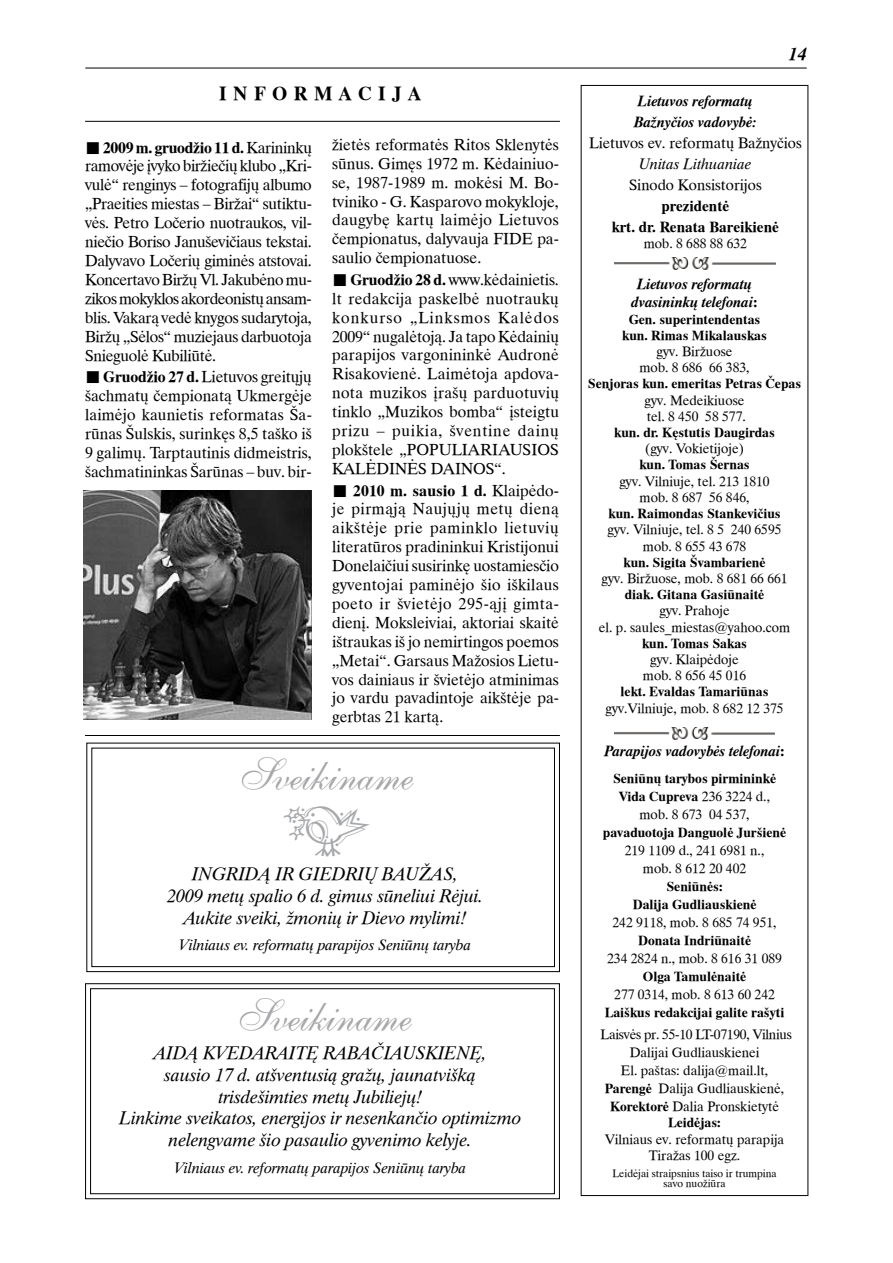
<style>
.page{position:relative;width:893px;height:1263px;background:#fff}
.page>*{position:absolute;margin:0;border:0;box-sizing:border-box;transform-origin:0 0}
.t1{font:43.5px "Shelley LT Allegro";color:#a7a8aa}
.t2{font:19.5px "Times LT Bold";letter-spacing:.33em;color:#000}
.t3{font:18px "Times LT Italic";color:#000}
.t4{font:italic 18px "Times LT Bold";color:#000}
.t5{font:15.75px/18.9px "Times LT";color:#000;text-align:justify}
.t6{font:15.75px "Times LT Bold";letter-spacing:-.02em;color:#000}
.t7{font:15.75px "Times LT Bold";color:#000}
.t8{font:italic 15px/18px "Times LT Bold";color:#000;text-align:center}
.t9{font:15px "Times LT Italic";color:#000}
.t10{font:15px "Times LT";color:#000}
.t11{font:15px/21px "Times LT Bold";color:#000;text-align:center}
.t12{font:13.5px/16.2px "Times LT";color:#000;text-align:center}
.t13{font:13.5px/18px "Times LT Bold";color:#000;text-align:center}
.t14{font:10.5px/10.5px "Times LT";color:#000;text-align:center}
.s1{font-family:"Times LT"}
.s2{font-family:"Times LT Bold"}
.s3{font-style:normal}
</style>
<div class="page">
<hr style="left:85px;top:68px;width:722px;height:1px;background:#000">
<img style="left:614px;top:258px;width:161px;height:12px">
<img style="left:614px;top:727px;width:161px;height:12px">
<svg style="left:85px;top:983px;width:475px;height:217px"></svg>
<div style="left:90px;top:988px;width:465px;height:206px;border:1px solid #000"></div>
<svg style="left:86px;top:742px;width:474px;height:231px"></svg>
<div style="left:91px;top:747px;width:464px;height:220px;border:1px solid #000"></div>
<hr style="left:85px;top:121px;width:475px;height:1px;background:#000">
<img style="left:83px;top:491px;width:229px;height:228px">
<hr style="left:85px;top:735px;width:475px;height:1px;background:#000">
<svg style="left:284px;top:806px;width:86px;height:50px"></svg>
<p class="t2" style="left:219px;top:81px;width:72px">IN FOR</p>
<p class="t2" style="left:314px;top:81px;width:80px">MACIJA</p>
<p class="t6" style="left:103px;top:138px;width:210px">2009 m. gruodžio 11 d. <span class="s1">Karininkų</span></p>
<p class="t5" style="left:85px;top:157px;width:228px">ramovėje įvyko biržiečių klubo „Kri&shy;vulė“ renginys – fotografijų albumo „Praeities miestas – Biržai“ sutiktu&shy;vės. Petro Ločerio nuotraukos, vil&shy;niečio Boriso Januševičiaus tekstai.<br>Dalyvavo Ločerių giminės atstovai.<br>Koncertavo Biržų Vl. Jakubėno mu&shy;zikos mokyklos akordeonistų ansam&shy;blis. Vakarą vedė knygos sudarytoja, Biržų „Sėlos“ muziejaus darbuotoja Snieguolė Kubiliūtė.</p>
<p class="t5" style="left:85px;top:367px;width:228px;text-indent:18px"><span class="s2">Gruodžio 27 d.</span> Lietuvos greitųjų šachmatų čempionatą Ukmergėje laimėjo kaunietis reformatas Ša&shy;rūnas Šulskis, surinkęs 8,5 taško iš 9 galimų. Tarptautinis didmeistris, šachmatininkas Šarūnas – buv. bir-</p>
<p class="t5" style="left:332px;top:135px;width:228px">žietės reformatės Ritos Sklenytės sūnus. Gimęs 1972 m. Kėdainiuo&shy;se, 1987-1989 m. mokėsi M. Bo&shy;tviniko - G. Kasparovo mokykloje, daugybę kartų laimėjo Lietuvos čempionatus, dalyvauja FIDE pa&shy;saulio čempionatuose.</p>
<p class="t5" style="left:332px;top:270px;width:228px;text-indent:18px"><span class="s2">Gruodžio 28 d.</span> www.kėdainietis. lt redakcija paskelbė nuotraukų konkurso „Linksmos Kalėdos 2009“ nugalėtoją. Ja tapo Kėdainių parapijos vargonininkė Audronė Risakovienė. Laimėtoja apdova&shy;nota muzikos įrašų parduotuvių tinklo „Muzikos bomba“ įsteigtu prizu – puikia, šventine dainų plokštele „POPULIARIAUSIOS KALĖDINĖS DAINOS“.</p>
<p class="t7" style="left:353px;top:480px;width:207px">2010 m. sausio 1 d. <span class="s1">Klaipėdo-</span></p>
<p class="t5" style="left:332px;top:499px;width:228px">je pirmąją Naujųjų metų dieną aikštėje prie paminklo lietuvių literatūros pradininkui Kristijonui Donelaičiui susirinkę uostamiesčio gyventojai paminėjo šio iškilaus poeto ir švietėjo 295-ąjį gimta&shy;dienį. Moksleiviai, aktoriai skaitė ištraukas iš jo nemirtingos poemos „Metai“. Garsaus Mažosios Lietu&shy;vos dainiaus ir švietėjo atminimas jo vardu pavadintoje aikštėje pa&shy;gerbtas 21 kartą.</p>
<h1 class="t1" style="left:238px;top:745px;width:177px">Sveikiname</h1>
<p class="t3" style="left:192px;top:863px;width:95px">Ingridą ir</p>
<p class="t3" style="left:299px;top:863px;width:161px">Giedri ų Bauža s,</p>
<p class="t3" style="left:167px;top:885px;width:318px">2009 metų spalio 6 d. gimus sūneliui Rėjui.</p>
<p class="t3" style="left:184px;top:906px;width:284px">Aukite sveiki, žmonių ir Dievo mylimi!</p>
<p class="t9" style="left:179px;top:936px;width:294px">Vilniaus ev. reformatų parapijos Seniūnų taryba</p>
<h1 class="t1" style="left:236px;top:986px;width:177px">Sveikiname</h1>
<p class="t3" style="left:154px;top:1042px;width:99px">Aidą Kvedarait</p>
<p class="t3" style="left:307px;top:1042px;width:42px">ę Raba</p>
<p class="t3" style="left:372px;top:1042px;width:117px">čia uskienę,</p>
<p class="t3" style="left:165px;top:1064px;width:313px">sausio 17 d. atšventusią gražų, jaunatvišką</p>
<p class="t3" style="left:219px;top:1085px;width:205px">trisdešimties metų Jubiliejų!</p>
<p class="t3" style="left:119px;top:1107px;width:404px">Linkime sveikatos, energijos ir nesenkančio optimizmo</p>
<p class="t3" style="left:169px;top:1129px;width:304px">nelengvame šio pasaulio gyvenimo kelyje.</p>
<p class="t9" style="left:174px;top:1159px;width:294px">Vilniaus ev. reformatų parapijos Seniūnų taryba</p>
<p class="t4" style="left:789px;top:43px;width:19px">14</p>
<p class="t8" style="left:634px;top:90px;width:124px;line-height:21px;text-align:left">Lietuvos reformatø<br>Baþnyèios vadovybë:</p>
<p class="t10" style="left:589px;top:134px;width:214px">Lietuvos ev. reformatø Baþnyèios</p>
<p class="t9" style="left:639px;top:155px;width:114px">Unitas Lithuaniae</p>
<p class="t10" style="left:629px;top:176px;width:134px">Sinodo Konsistorijos</p>
<p class="t11" style="left:612px;top:195px;width:169px">prezidentė<br>krt. dr. Renata Bareikienė</p>
<p class="t12" style="left:644px;top:236px;width:105px">mob. 8 688 88 632</p>
<p class="t8" style="left:632px;top:275px;width:127px">Lietuvos reformatø dvasininkų telefonai<span class="s3">:</span></p>
<p class="t13" style="left:622px;top:311px;width:146px;line-height:16.2px">Gen. superintendentas kun. Rimas Mikalauskas</p>
<p class="t12" style="left:640px;top:343px;width:111px">gyv. Birþuose<br>mob. 8 686 66 383,</p>
<p class="t13" style="left:588px;top:375px;width:215px">Senjoras kun. emeritas Petras Èepas</p>
<p class="t12" style="left:645px;top:392px;width:103px;text-align:left">gyv. Medeikiuose tel. 8 450 58 577.</p>
<p class="t13" style="left:614px;top:423px;width:162px">kun. dr. Kæstutis Daugirdas</p>
<p class="t12" style="left:645px;top:440px;width:100px">(gyv. Vokietijoje)</p>
<p class="t13" style="left:639px;top:456px;width:112px">kun. Tomas Ðernas</p>
<p class="t12" style="left:619px;top:473px;width:152px">gyv. Vilniuje, tel. 213 1810 mob. 8 687 56 846,</p>
<p class="t13" style="left:608px;top:504px;width:174px">kun. Raimondas Stankevièius</p>
<p class="t12" style="left:608px;top:521px;width:175px">gyv. Vilniuje, tel. 8 5 240 6595 mob. 8 655 43 678</p>
<p class="t13" style="left:623px;top:553px;width:144px">kun. Sigita Ðvambarienë</p>
<p class="t12" style="left:601px;top:570px;width:188px">gyv. Birþuose, mob. 8 681 66 661</p>
<p class="t13" style="left:625px;top:585px;width:141px">diak. Gitana Gasiūnaitė</p>
<p class="t12" style="left:599px;top:602px;width:193px">gyv. prahoje<br>el. p. saules_miestas@yahoo.com</p>
<p class="t13" style="left:642px;top:634px;width:106px">kun. Tomas Sakas</p>
<p class="t12" style="left:643px;top:651px;width:105px">gyv. Klaipėdoje mob. 8 656 45 016</p>
<p class="t13" style="left:621px;top:682px;width:149px">lekt. Evaldas Tamariūnas</p>
<p class="t12" style="left:605px;top:700px;width:180px">gyv.Vilniuje, mob. 8 682 12 375</p>
<p class="t8" style="left:604px;top:742px;width:182px">Parapijos vadovybës telefonai<span class="s3">:</span></p>
<p class="t13" style="left:613px;top:769px;width:165px">Seniûnų tarybos pirmininkė<br>Vida Cupreva <span class="s1">236 3224 d.,</span></p>
<p class="t12" style="left:640px;top:806px;width:111px">mob. 8 673 04 537,</p>
<p class="t13" style="left:603px;top:823px;width:185px">pavaduotoja Danguolë Jurðienë</p>
<p class="t12" style="left:625px;top:841px;width:141px;line-height:18px">219 1109 d., 241 6981 n., mob. 8 612 20 402</p>
<p class="t13" style="left:633px;top:877px;width:125px">Seniûnės:<br>Dalija Gudliauskienë</p>
<p class="t12" style="left:613px;top:914px;width:165px">242 9118, mob. 8 685 74 951,</p>
<p class="t13" style="left:638px;top:931px;width:114px">Donata Indriûnaitë</p>
<p class="t12" style="left:607px;top:950px;width:176px">234 2824 n., mob. 8 616 31 089</p>
<p class="t13" style="left:643px;top:967px;width:105px">Olga Tamulënaitë</p>
<p class="t12" style="left:614px;top:986px;width:162px">277 0314, mob. 8 613 60 242</p>
<p class="t13" style="left:605px;top:1003px;width:181px">Laiðkus redakcijai galite raðyti</p>
<p class="t12" style="left:600px;top:1025px;width:193px;line-height:18px">Laisvës pr. 55-10 LT-07190, Vilnius<br>Dalijai Gudliauskienei<br>El. paðtas: dalija@mail.lt,<br><span class="s2">Parengė</span> Dalija Gudliauskienë,<br><span class="s2">Korektorė</span> Dalia Pronskietytė</p>
<p class="t13" style="left:668px;top:1113px;width:54px">Leidëjas:</p>
<p class="t12" style="left:605px;top:1131px;width:181px">Vilniaus ev. reformatų parapija<br>Tiražas 100 egz.</p>
<p class="t14" style="left:612px;top:1168px;width:166px">Leidėjai straipsnius taiso ir trumpina savo nuožiūra</p>
</div>
